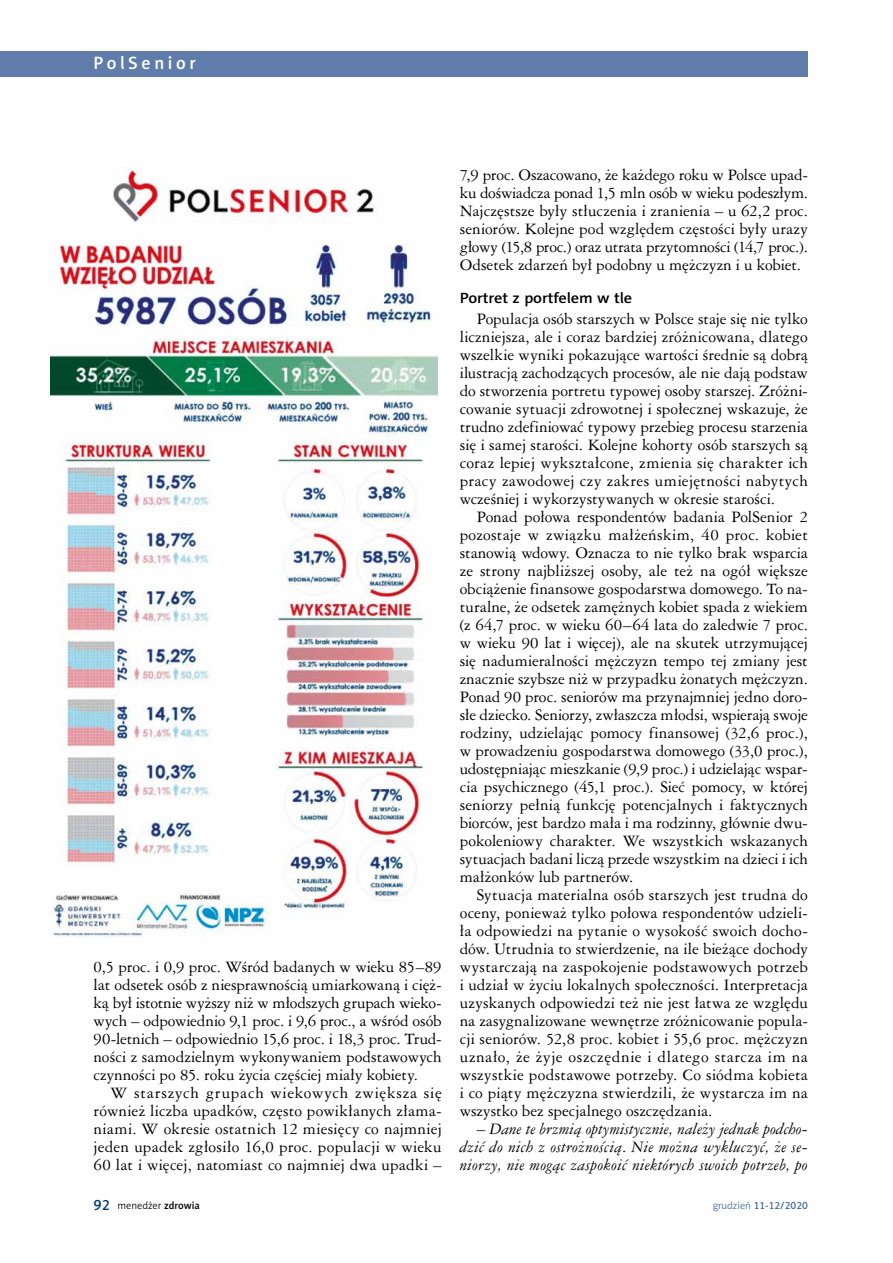
<style>
.page{position:relative;width:893px;height:1263px;background:#fff}
.page>*{position:absolute;margin:0;border:0;box-sizing:border-box;transform-origin:0 0}
.t1{font:18px "Naomi Sans EFN Medium";letter-spacing:.2em;color:#fff}
.t2{font:15px/18px "Ameri Garmnd PL";letter-spacing:.005em;color:#000;text-align:justify}
.t3{font:italic 15px/18px "Ameri Garmnd PL";letter-spacing:.015em;color:#000;text-align:justify}
.t4{font:15px "Naomi Sans EFN Medium";letter-spacing:-.01em;color:#000;scale:1.1 1}
.t5{font:10.5px "Naomi Sans EFN Medium";color:#456b9c}
.t6{font:10.5px "Naomi Sans EFN Light";color:#000}
.s1{font-style:normal}
.s2{font-family:"Naomi Sans EFN Medium";font-size:15px;color:#004177}
.s3{font-family:"Naomi Sans EFN Medium"}
.s4{font-family:"Naomi Sans EFN Light"}
</style>
<div class="page">
<img style="left:50px;top:168px;width:388px;height:769px">
<div style="left:0;top:51px;width:808px;height:26px;background:#607caa"></div>
<p class="t1" style="left:94px;top:52px;width:104px">PolSenior</p>
<p class="t2" style="left:94px;top:957px;width:350px">0,5 proc. i 0,9 proc. Wśród badanych w wieku 85–89 lat odsetek osób z niesprawnością umiarkowaną i cięż&shy;ką był istotnie wyższy niż w młodszych grupach wieko&shy;wych – odpowiednio 9,1 proc. i 9,6 proc., a wśród osób 90-letnich – odpowiednio 15,6 proc. i 18,3 proc. Trud&shy;ności z samodzielnym wykonywaniem podstawowych czynności po 85. roku życia częściej miały kobiety.</p>
<p class="t2" style="left:94px;top:1083px;width:350px;text-indent:17px">W starszych grupach wiekowych zwiększa się również liczba upadków, często powikłanych złama&shy;niami. W okresie ostatnich 12 miesięcy co najmniej jeden upadek zgłosiło 16,0 proc. populacji w wieku 60 lat i więcej, natomiast co najmniej dwa upadki –</p>
<p class="t2" style="left:460px;top:165px;width:350px">7,9 proc. Oszacowano, że każdego roku w Polsce upad&shy;ku doświadcza ponad 1,5 mln osób w wieku podeszłym.<br>Najczęstsze były stłuczenia i zranienia – u 62,2 proc. seniorów. Kolejne pod względem częstości były urazy głowy (15,8 proc.) oraz utrata przytomności (14,7 proc.).<br>Odsetek zdarzeń był podobny u mężczyzn i u kobiet.</p>
<p class="t4" style="left:460px;top:289px;width:158px">Portret z portfelem w tle</p>
<p class="t2" style="left:460px;top:309px;width:350px;text-indent:17px">Populacja osób starszych w Polsce staje się nie tylko liczniejsza, ale i coraz bardziej zróżnicowana, dlatego wszelkie wyniki pokazujące wartości średnie są dobrą ilustracją zachodzących procesów, ale nie dają podstaw do stworzenia portretu typowej osoby starszej. Zróżni&shy;cowanie sytuacji zdrowotnej i społecznej wskazuje, że trudno zdefiniować typowy przebieg procesu starzenia się i samej starości. Kolejne kohorty osób starszych są coraz lepiej wykształcone, zmienia się charakter ich pracy zawodowej czy zakres umiejętności nabytych wcześniej i wykorzystywanych w okresie starości.</p>
<p class="t2" style="left:460px;top:507px;width:350px;text-indent:17px">Ponad połowa respondentów badania PolSenior 2 pozostaje w związku małżeńskim, 40 proc. kobiet stanowią wdowy. Oznacza to nie tylko brak wsparcia ze strony najbliższej osoby, ale też na ogół większe obciążenie finansowe gospodarstwa domowego. To na&shy;turalne, że odsetek zamężnych kobiet spada z wiekiem (z 64,7 proc. w wieku 60–64 lata do zaledwie 7 proc. w wieku 90 lat i więcej), ale na skutek utrzymującej się nadumieralności mężczyzn tempo tej zmiany jest znacznie szybsze niż w przypadku żonatych mężczyzn.<br>Ponad 90 proc. seniorów ma przynajmniej jedno doro&shy;słe dziecko. Seniorzy, zwłaszcza młodsi, wspierają swoje rodziny, udzielając pomocy finansowej (32,6 proc.), w prowadzeniu gospodarstwa domowego (33,0 proc.), udostępniając mieszkanie (9,9 proc.) i udzielając wspar&shy;cia psychicznego (45,1 proc.). Sieć pomocy, w której seniorzy pełnią funkcję potencjalnych i faktycznych biorców, jest bardzo mała i ma rodzinny, głównie dwu&shy;pokoleniowy charakter. We wszystkich wskazanych sytuacjach badani liczą przede wszystkim na dzieci i ich małżonków lub partnerów.</p>
<p class="t2" style="left:460px;top:885px;width:350px;text-indent:17px">Sytuacja materialna osób starszych jest trudna do oceny, ponieważ tylko połowa respondentów udzieli&shy;ła odpowiedzi na pytanie o wysokość swoich docho&shy;dów. Utrudnia to stwierdzenie, na ile bieżące dochody wystarczają na zaspokojenie podstawowych potrzeb i udział w życiu lokalnych społeczności. Interpretacja uzyskanych odpowiedzi też nie jest łatwa ze względu na zasygnalizowane wewnętrze zróżnicowanie popula&shy;cji seniorów. 52,8 proc. kobiet i 55,6 proc. mężczyzn uznało, że żyje oszczędnie i dlatego starcza im na wszystkie podstawowe potrzeby. Co siódma kobieta i co piąty mężczyzna stwierdzili, że wystarcza im na wszystko bez specjalnego oszczędzania.</p>
<p class="t3" style="left:460px;top:1119px;width:350px;text-indent:17px"><span class="s1">–</span> Dane te brzmią optymistycznie, należy jednak podcho&shy;dzić do nich z ostrożnością<span class="s1">.</span> Nie można wykluczyć, że se&shy;niorzy, nie mogąc zaspokoić niektórych swoich potrzeb, po</p>
<p class="t6" style="left:94px;top:1199px;width:108px"><span class="s2">92</span> menedżer <span class="s3">zdrowia</span></p>
<p class="t5" style="left:713px;top:1199px;width:97px"><span class="s4">grudzień</span> 11-12/2020</p>
</div>
